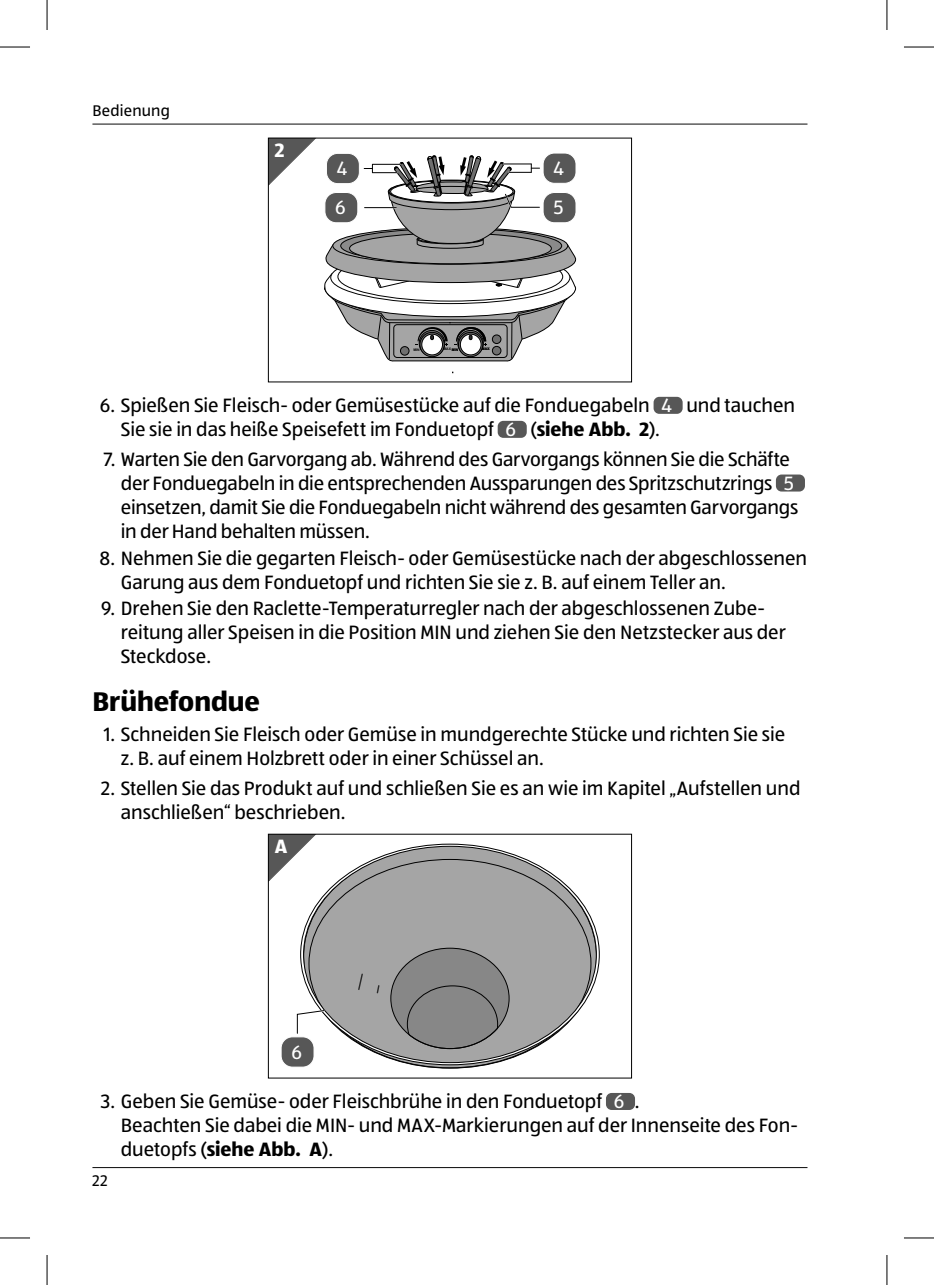
<style>
.page{position:relative;width:934px;height:1285px;background:#fff}
.page>*{position:absolute;margin:0;border:0;box-sizing:border-box;transform-origin:0 0}
.t1{font:700 28px "ALDISUEDOT";color:#000}
.t2{font:20px/24px "ALDISUEDOT";letter-spacing:-.005em;color:#000}
.t3{font:20px/39.2px "ALDISUEDOT";color:#fff}
.t4{font:700 20px "ALDISUEDOT";color:#fff}
.t5{font:16px "ALDISUEDOT";letter-spacing:.015em;color:#000}
.t6{font:700 3.6px "Arial";color:#000}
.s1{color:#fff}
.s2{font-weight:700}
</style>
<div class="page">
<hr style="left:92px;top:124px;width:715px;height:1px;background:#090909">
<hr style="left:92px;top:1167px;width:715px;height:1px;background:#090909">
<div style="left:543px;top:153px;width:32px;height:30px;background:#575757;border-radius:11px"></div>
<div style="left:542px;top:153px;width:34px;height:31px;border:1px solid #fff;border-radius:11px"></div>
<svg style="left:270px;top:140px;width:44px;height:44px"></svg>
<div style="left:275px;top:142px;width:13px;height:15px;background:#575757"></div>
<svg style="left:326px;top:153px;width:33px;height:31px"></svg>
<div style="left:326px;top:153px;width:34px;height:31px;border:1px solid #fff;border-radius:11px"></div>
<svg style="left:324px;top:156px;width:253px;height:206px"></svg>
<div style="left:543px;top:192px;width:32px;height:31px;background:#575757;border-radius:11px"></div>
<div style="left:542px;top:192px;width:34px;height:31px;border:1px solid #fff;border-radius:11px"></div>
<hr style="left:364px;top:207px;width:32px;height:1px;background:#000">
<div style="left:325px;top:192px;width:32px;height:31px;background:#575757;border-radius:11px"></div>
<div style="left:324px;top:192px;width:34px;height:31px;border:1px solid #fff;border-radius:11px"></div>
<div style="left:653px;top:397px;width:29px;height:17px;background:#575757;border-radius:6px"></div>
<div style="left:497px;top:421px;width:29px;height:17px;background:#575757;border-radius:6px"></div>
<div style="left:775px;top:474px;width:29px;height:17px;background:#575757;border-radius:6px"></div>
<div style="left:281px;top:1037px;width:33px;height:30px;background:#575757;border-radius:11px"></div>
<div style="left:280px;top:1036px;width:34px;height:31px;border:1px solid #fff;border-radius:11px"></div>
<svg style="left:270px;top:836px;width:45px;height:44px"></svg>
<div style="left:275px;top:838px;width:13px;height:15px;background:#575757"></div>
<svg style="left:299px;top:843px;width:301px;height:222px"></svg>
<svg style="left:357px;top:972px;width:7px;height:19px"></svg>
<svg style="left:375px;top:984px;width:5px;height:10px"></svg>
<svg style="left:296px;top:1009px;width:29px;height:25px"></svg>
<div style="left:605px;top:1093px;width:29px;height:17px;background:#575757;border-radius:6px"></div>
<hr style="left:0;top:47px;width:30px;height:1px;background:#000">
<hr style="left:903px;top:47px;width:30px;height:1px;background:#000">
<hr style="left:0;top:1237px;width:30px;height:1px;background:#000">
<hr style="left:903px;top:1237px;width:30px;height:1px;background:#000">
<hr style="left:47px;top:0;width:1px;height:30px;background:#000">
<hr style="left:47px;top:1255px;width:1px;height:30px;background:#000">
<hr style="left:886px;top:0;width:1px;height:30px;background:#000">
<hr style="left:886px;top:1255px;width:1px;height:30px;background:#000">
<p class="t5" style="left:92px;top:100px;width:79px">Bedienung</p>
<p class="t4" style="left:275px;top:137px;width:11px">2</p>
<p class="t3" style="left:335px;top:148px;width:13px">4<br>6</p>
<p class="t6" style="left:413px;top:347px;width:8px">MIN</p>
<p class="t6" style="left:443px;top:347px;width:16px">MAX MIN</p>
<p class="t6" style="left:481px;top:346px;width:9px">MAX</p>
<p class="t3" style="left:553px;top:148px;width:12px">4</p>
<p class="t3" style="left:553px;top:187px;width:12px">5</p>
<p class="t2" style="left:121px;top:392px;width:675px;text-indent:-21px">6. Spießen Sie Fleisch- oder Gemüsestücke auf die Fonduegabeln <span class="s1">4</span> und tauchen<br>Sie sie in das heiße Speisefett im Fonduetopf <span class="s1">6</span> (<span class="s2">siehe Abb. 2</span>).</p>
<p class="t2" style="left:121px;top:446px;width:678px;text-indent:-17px">7. Warten Sie den Garvorgang ab. Während des Garvorgangs können Sie die Schäfte der Fonduegabeln in die entsprechenden Aussparungen des Spritzschutzrings <span class="s1">5 </span>einsetzen, damit Sie die Fonduegabeln nicht während des gesamten Garvorgangs in der Hand behalten müssen.</p>
<p class="t2" style="left:121px;top:545px;width:687px;text-indent:-21px">8. Nehmen Sie die gegarten Fleisch- oder Gemüsestücke nach der abgeschlossenen<br>Garung aus dem Fonduetopf und richten Sie sie z. B. auf einem Teller an.</p>
<p class="t2" style="left:121px;top:596px;width:666px;text-indent:-20px">9. Drehen Sie den Raclette-Temperaturregler nach der abgeschlossenen Zube&shy;reitung aller Speisen in die Position MIN und ziehen Sie den Netzstecker aus der<br>Steckdose.</p>
<h1 class="t1" style="left:92px;top:683px;width:169px">Brühefondue</h1>
<p class="t2" style="left:121px;top:721px;width:665px;text-indent:-17px">1. Schneiden Sie Fleisch oder Gemüse in mundgerechte Stücke und richten Sie sie z. B. auf einem Holzbrett oder in einer Schüssel an.</p>
<p class="t2" style="left:121px;top:775px;width:680px;text-indent:-20px">2. Stellen Sie das Produkt auf und schließen Sie es an wie im Kapitel „Aufstellen und anschließen“ beschrieben.</p>
<p class="t4" style="left:275px;top:833px;width:14px">A</p>
<p class="t3" style="left:291px;top:1031px;width:12px">6</p>
<p class="t2" style="left:121px;top:1088px;width:678px;text-indent:-20px">3. Geben Sie Gemüse- oder Fleischbrühe in den Fonduetopf <span class="s1">6</span> .<br>Beachten Sie dabei die MIN- und MAX-Markierungen auf der Innenseite des Fon&shy;duetopfs (<span class="s2">siehe Abb. A</span>).</p>
<p class="t5" style="left:92px;top:1170px;width:17px">22</p>
</div>
